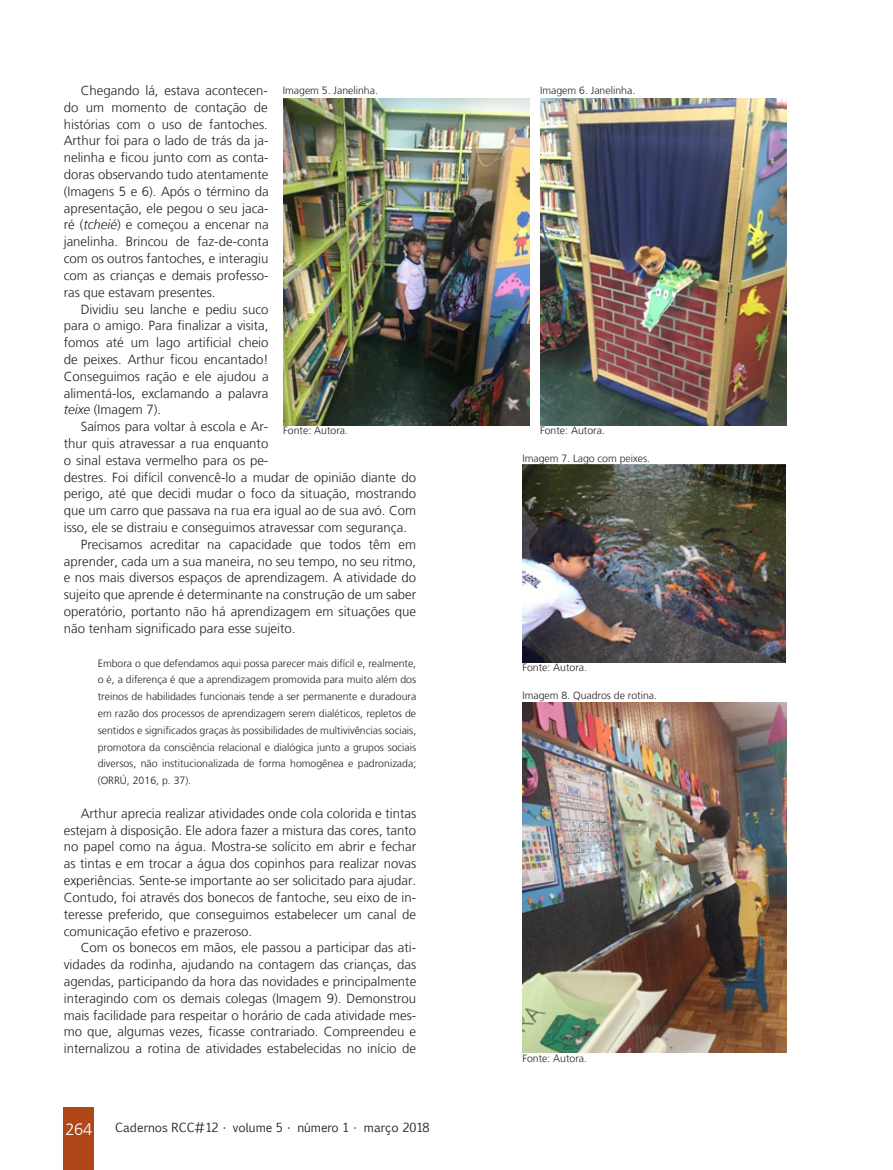
<style>
.page{position:relative;width:893px;height:1170px;background:#fff}
.page>*{position:absolute;margin:0;border:0;box-sizing:border-box;transform-origin:0 0}
.t1{font:300 16.5px "Frutiger LT";color:#fff}
.Miolo__8_8{font:300 13.2px/16.8px "Frutiger LT";color:#231f20;text-align:justify}
.t2{font:12px "Euphemia CAS";color:#231f20}
.Citação__7{font:300 10.5px/16.8px "Frutiger LT";color:#231f20;text-align:justify}
.Legendas{font:300 10.5px "Frutiger LT";color:#231f20}
.s1{font-style:italic}
</style>
<div class="page">
<img style="left:522px;top:702px;width:264px;height:350px">
<img style="left:283px;top:98px;width:246px;height:327px">
<img style="left:540px;top:98px;width:247px;height:327px">
<img style="left:522px;top:464px;width:263px;height:198px">
<div style="left:64px;top:1107px;width:30px;height:62px;background:#b04719"></div>
<p class="Miolo__8_8" style="left:64px;top:82px;width:206px;text-indent:17px">Chegando lá, estava acontecen&shy;do um momento de contação de histórias com o uso de fantoches.<br>Arthur foi para o lado de trás da ja&shy;nelinha e ficou junto com as conta&shy;doras observando tudo atentamente (Imagens 5 e 6). Após o término da apresentação, ele pegou o seu jaca&shy;ré (<span class="s1">tcheié</span>) e começou a encenar na janelinha. Brincou de faz-de-conta com os outros fantoches, e interagiu com as crianças e demais professo&shy;ras que estavam presentes.</p>
<p class="Miolo__8_8" style="left:64px;top:301px;width:206px;text-indent:17px">Dividiu seu lanche e pediu suco para o amigo. Para finalizar a visita, fomos até um lago artificial cheio de peixes. Arthur ficou encantado!<br>Conseguimos ração e ele ajudou a alimentá-los, exclamando a palavra <span class="s1">teixe</span> (Imagem 7).</p>
<p class="Miolo__8_8" style="left:64px;top:418px;width:354px;text-align:left;text-indent:17px">Saímos para voltar à escola e Ar-<br>thur quis atravessar a rua enquanto<br>o sinal estava vermelho para os pe-<br>destres. Foi difícil convencê-lo a mudar de opinião diante do perigo, até que decidi mudar o foco da situação, mostrando que um carro que passava na rua era igual ao de sua avó. Com isso, ele se distraiu e conseguimos atravessar com segurança.</p>
<p class="Miolo__8_8" style="left:64px;top:536px;width:354px;text-indent:17px">Precisamos acreditar na capacidade que todos têm em aprender, cada um a sua maneira, no seu tempo, no seu ritmo, e nos mais diversos espaços de aprendizagem. A atividade do sujeito que aprende é determinante na construção de um saber operatório, portanto não há aprendizagem em situações que não tenham significado para esse sujeito.</p>
<p class="Citação__7" style="left:98px;top:654px;width:320px">Embora o que defendamos aqui possa parecer mais difícil e, realmente, o é, a diferença é que a aprendizagem promovida para muito além dos treinos de habilidades funcionais tende a ser permanente e duradoura em razão dos processos de aprendizagem serem dialéticos, repletos de sentidos e significados graças às possibilidades de multivivências sociais, promotora da consciência relacional e dialógica junto a grupos sociais diversos, não institucionalizada de forma homogênea e padronizada; (ORRÚ, 2016, p. 37).</p>
<p class="Miolo__8_8" style="left:64px;top:805px;width:354px;text-indent:17px">Arthur aprecia realizar atividades onde cola colorida e tintas estejam à disposição. Ele adora fazer a mistura das cores, tanto no papel como na água. Mostra-se solícito em abrir e fechar as tintas e em trocar a água dos copinhos para realizar novas experiências. Sente-se importante ao ser solicitado para ajudar.<br>Contudo, foi através dos bonecos de fantoche, seu eixo de in&shy;teresse preferido, que conseguimos estabelecer um canal de comunicação efetivo e prazeroso.</p>
<p class="Miolo__8_8" style="left:64px;top:939px;width:354px;text-indent:17px">Com os bonecos em mãos, ele passou a participar das ati&shy;vidades da rodinha, ajudando na contagem das crianças, das agendas, participando da hora das novidades e principalmente interagindo com os demais colegas (Imagem 9). Demonstrou mais facilidade para respeitar o horário de cada atividade mes&shy;mo que, algumas vezes, ficasse contrariado. Compreendeu e internalizou a rotina de atividades estabelecidas no início de</p>
<p class="Legendas" style="left:283px;top:84px;width:97px">Imagem 5. Janelinha.</p>
<p class="Legendas" style="left:283px;top:424px;width:66px">Fonte: Autora.</p>
<p class="Legendas" style="left:540px;top:84px;width:97px">Imagem 6. Janelinha.</p>
<p class="Legendas" style="left:540px;top:424px;width:66px">Fonte: Autora.</p>
<p class="Legendas" style="left:522px;top:452px;width:129px">Imagem 7. Lago com peixes.</p>
<p class="Legendas" style="left:522px;top:661px;width:66px">Fonte: Autora.</p>
<p class="Legendas" style="left:522px;top:689px;width:136px">Imagem 8. Quadros de rotina.</p>
<p class="Legendas" style="left:522px;top:1052px;width:66px">Fonte: Autora.</p>
<p class="t1" style="left:65px;top:1120px;width:28px">264</p>
<p class="t2" style="left:115px;top:1119px;width:316px">Cadernos RCC#12 • volume 5 • número 1 • março 2018</p>
</div>
